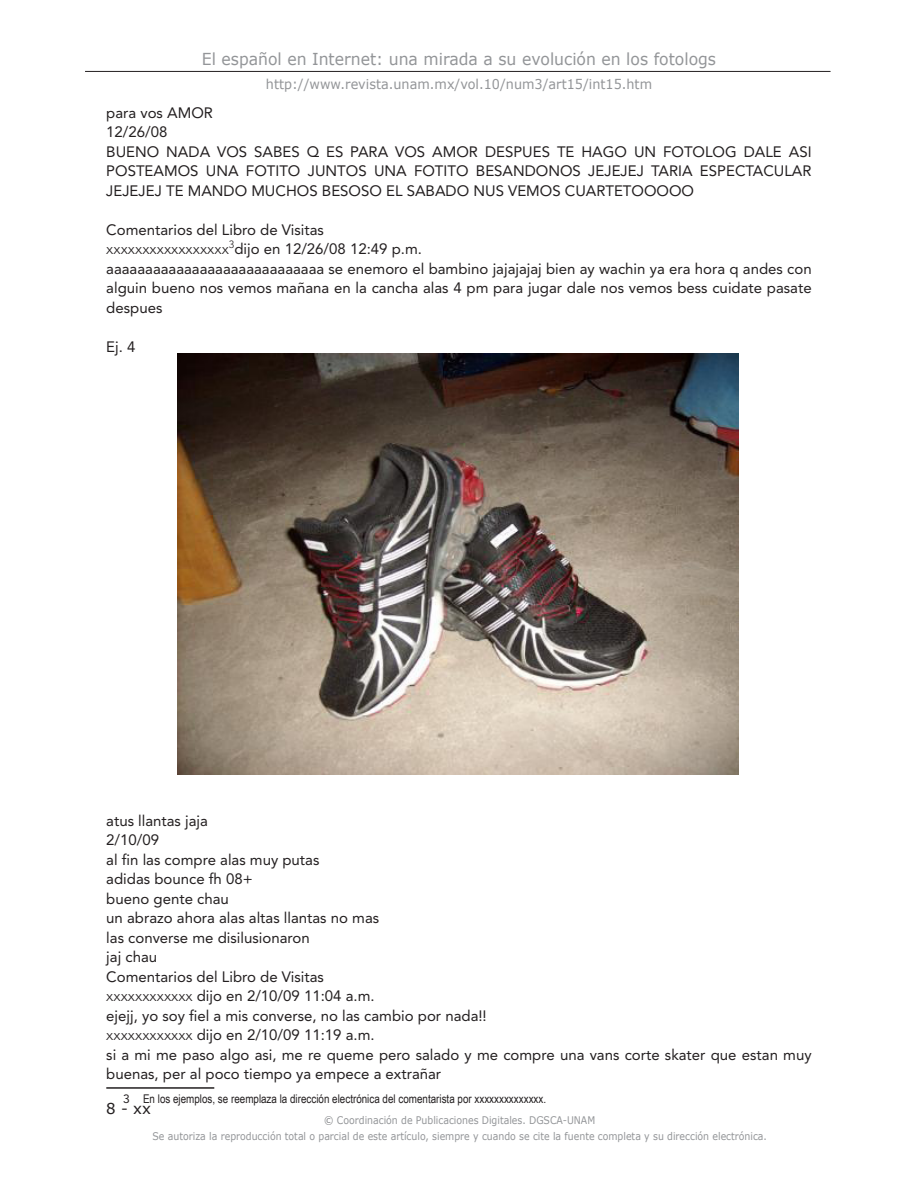
<style>
.page{position:relative;width:918px;height:1188px;background:#fff}
.page>*{position:absolute;margin:0;border:0;box-sizing:border-box;transform-origin:0 0}
.t1{font:16.5px "Verdana";color:#939598;scale:.95 1}
.cuerpo{font:15px/19.5px "Avenir";color:#231f20;text-align:justify}
.t2{font:15px "Verdana";color:#231f20}
.t3{font:13.5px "Verdana";color:#939598;scale:.95 1}
.nota_al_pie{font:12px "Arial Narrow";color:#231f20}
.t4{font:10.5px/15.9px "Verdana";color:#939598;text-align:center;scale:.89 1}
.s1{font-weight:300}
.s2{font-family:"Avenir"}
.s3{color:#808285}
</style>
<div class="page">
<hr style="left:85px;top:71px;width:746px;height:1px;background:#231f20">
<img style="left:177px;top:353px;width:562px;height:422px">
<hr style="left:106px;top:1087px;width:108px;height:2px;background:#231f20">
<p class="t1" style="left:202px;top:49px;width:543px">El español en Internet: una mirada a su evolución en los fotologs</p>
<p class="t3" style="left:266px;top:76px;width:408px">http://www.revista.unam.mx/vol.10/num3/art15/int15.htm</p>
<p class="cuerpo" style="left:106px;top:103px;width:108px">para vos AMOR</p>
<p class="cuerpo" style="left:106px;top:122px;width:63px">12/26/08</p>
<p class="cuerpo" style="left:106px;top:142px;width:707px">BUENO NADA VOS SABES Q ES PARA VOS AMOR DESPUES TE HAGO UN FOTOLOG DALE ASI POSTEAMOS UNA FOTITO JUNTOS UNA FOTITO BESANDONOS JEJEJEJ TARIA ESPECTACULAR JEJEJEJ TE MANDO MUCHOS BESOSO EL SABADO NUS VEMOS CUARTETOOOOO</p>
<p class="cuerpo" style="left:106px;top:220px;width:219px">Comentarios del Libro de Visitas</p>
<p class="cuerpo" style="left:106px;top:239px;width:317px"><span class="s1">xxxxxxxxxxxxxxxxx</span><sup>3</sup>dijo en 12/26/08 12:49 p.m.</p>
<p class="cuerpo" style="left:106px;top:259px;width:707px">aaaaaaaaaaaaaaaaaaaaaaaaaaaa se enemoro el bambino jajajajaj bien ay wachin ya era hora q andes con alguin bueno nos vemos mañana en la cancha alas 4 pm para jugar dale nos vemos bess cuidate pasate despues</p>
<p class="cuerpo" style="left:106px;top:337px;width:31px">Ej. 4</p>
<p class="cuerpo" style="left:106px;top:811px;width:103px">atus llantas jaja</p>
<p class="cuerpo" style="left:106px;top:831px;width:54px">2/10/09</p>
<p class="cuerpo" style="left:106px;top:850px;width:274px;text-align:left">al fin las compre alas muy putas<br>adidas bounce fh 08+<br>bueno gente chau<br>un abrazo ahora alas altas llantas no mas las converse me disilusionaron<br>jaj chau</p>
<p class="cuerpo" style="left:106px;top:967px;width:219px">Comentarios del Libro de Visitas</p>
<p class="cuerpo" style="left:106px;top:987px;width:270px"><span class="s1">xxxxxxxxxxxx</span> dijo en 2/10/09 11:04 a.m.</p>
<p class="cuerpo" style="left:106px;top:1006px;width:382px">ejejj, yo soy fiel a mis converse, no las cambio por nada!!</p>
<p class="cuerpo" style="left:106px;top:1026px;width:270px"><span class="s1">xxxxxxxxxxxx</span> dijo en 2/10/09 11:19 a.m.</p>
<p class="cuerpo" style="left:106px;top:1045px;width:707px">si a mi me paso algo asi, me re queme pero salado y me compre una vans corte skater que estan muy buenas, per al poco tiempo ya empece a extrañar</p>
<p class="nota_al_pie" style="left:123px;top:1090px;width:424px"><span class="s2">3</span> En los ejemplos, se reemplaza la dirección electrónica del comentarista por xxxxxxxxxxxxxx.</p>
<p class="t2" style="left:106px;top:1099px;width:46px">8 - xx</p>
<p class="t4" style="left:153px;top:1112px;width:692px"><span class="s3">©</span> Coordinación de Publicaciones Digitales. DGSCA-UNAM<br>Se autoriza la reproducción total o parcial de este artículo, siempre y cuando se cite la fuente completa y su dirección electrónica.</p>
</div>
